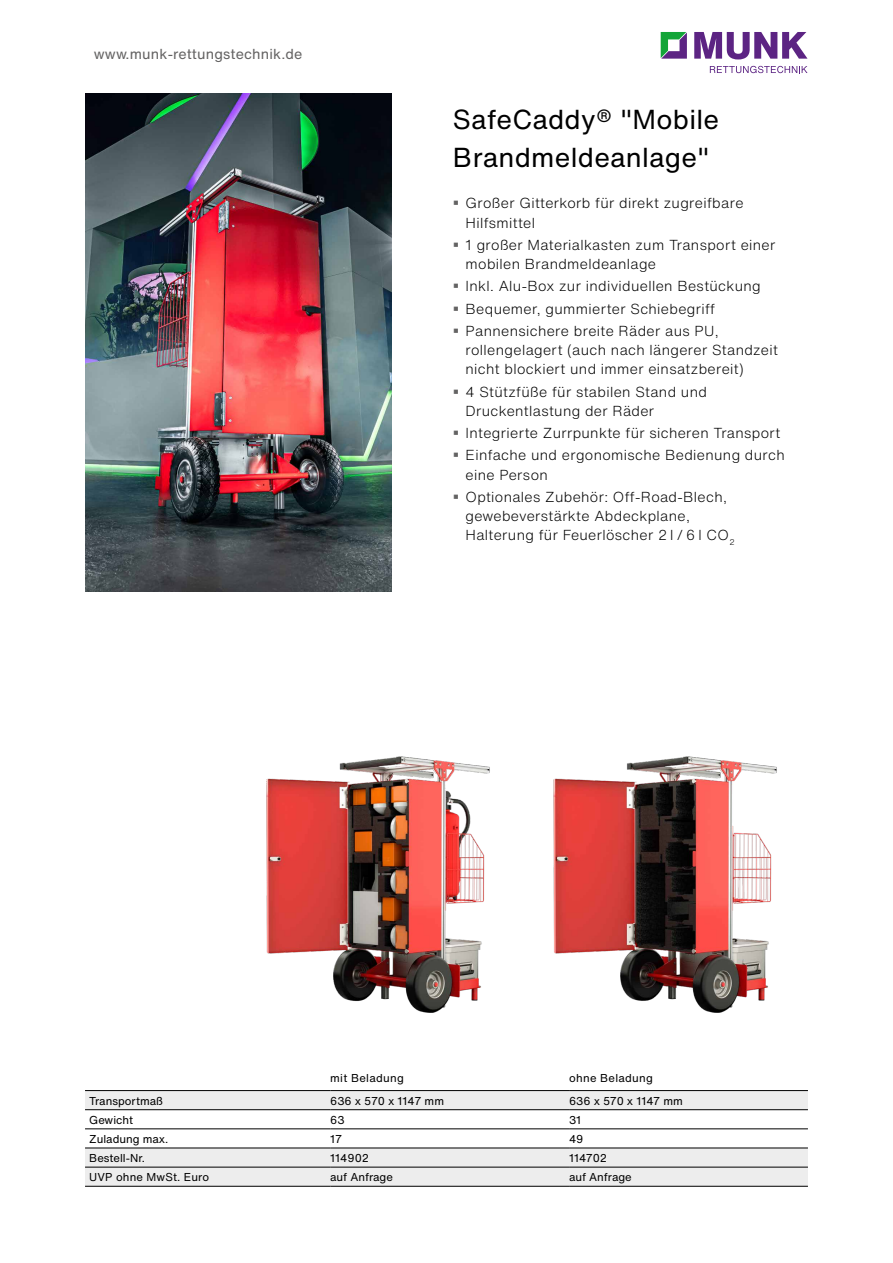
<style>
.page{position:relative;width:893px;height:1263px;background:#fff}
.page>*{position:absolute;margin:0;border:0;box-sizing:border-box;transform-origin:0 0}
.t1{font:27px/38.2px "Helvetica Now Text";letter-spacing:.01em;color:#000}
.t2{font:300 14.25px/19.2px "Helvetica Now Text";letter-spacing:.025em;color:#000}
.t3{font:14.25px "Helvetica Now Text";letter-spacing:.01em;color:#646363}
.t4{font:11.25px "Helvetica Now Text";color:#000}
.t5{font:11.25px "Helvetica Now Text";letter-spacing:.025em;color:#000}
</style>
<div class="page">
<img style="left:85px;top:94px;width:307px;height:497px">
<svg style="left:85px;top:1091px;width:723px;height:95px;fill:#ededed"></svg>
<hr style="left:85px;top:1090px;width:245px;height:1px;background:#000">
<hr style="left:330px;top:1090px;width:239px;height:1px;background:#000">
<hr style="left:569px;top:1090px;width:239px;height:1px;background:#000">
<hr style="left:85px;top:1109px;width:245px;height:1px;background:#000">
<hr style="left:330px;top:1109px;width:239px;height:1px;background:#000">
<hr style="left:569px;top:1109px;width:239px;height:1px;background:#000">
<hr style="left:85px;top:1128px;width:245px;height:1px;background:#000">
<hr style="left:330px;top:1128px;width:239px;height:1px;background:#000">
<hr style="left:569px;top:1128px;width:239px;height:1px;background:#000">
<hr style="left:85px;top:1148px;width:245px;height:1px;background:#000">
<hr style="left:330px;top:1148px;width:239px;height:1px;background:#000">
<hr style="left:569px;top:1148px;width:239px;height:1px;background:#000">
<hr style="left:85px;top:1167px;width:245px;height:1px;background:#000">
<hr style="left:330px;top:1167px;width:239px;height:1px;background:#000">
<hr style="left:569px;top:1167px;width:239px;height:1px;background:#000">
<hr style="left:85px;top:1186px;width:245px;height:1px;background:#000">
<hr style="left:330px;top:1186px;width:239px;height:1px;background:#000">
<hr style="left:569px;top:1186px;width:239px;height:1px;background:#000">
<img style="left:553px;top:757px;width:224px;height:255px">
<img style="left:266px;top:757px;width:224px;height:255px">
<svg style="left:661px;top:32px;width:26px;height:27px"></svg>
<svg style="left:694px;top:32px;width:113px;height:27px"></svg>
<svg style="left:710px;top:66px;width:97px;height:7px"></svg>
<p class="t3" style="left:94px;top:43px;width:210px">www.munk-rettungstechnik.de</p>
<h1 class="t1" style="left:453px;top:99px;width:268px">SafeCaddy® "Mobile<br>Brandmeldeanlage"</h1>
<p class="t2" style="left:466px;top:193px;width:279px">Großer Gitterkorb für direkt zugreifbare<br>Hilfsmittel</p>
<p class="t2" style="left:466px;top:235px;width:311px">1 großer Materialkasten zum Transport einer mobilen Brandmeldeanlage</p>
<p class="t2" style="left:466px;top:275px;width:297px;line-height:22.4px">Inkl. Alu-Box zur individuellen Bestückung<br>Bequemer, gummierter Schiebegriff<br>Pannensichere breite Räder aus PU,</p>
<p class="t2" style="left:466px;top:340px;width:314px">rollengelagert (auch nach längerer Standzeit nicht blockiert und immer einsatzbereit)</p>
<p class="t2" style="left:466px;top:381px;width:243px">4 Stützfüße für stabilen Stand und<br>Druckentlastung der Räder</p>
<p class="t2" style="left:465px;top:421px;width:321px;line-height:22.4px">Integrierte Zurrpunkte für sicheren Transport<br>Einfache und ergonomische Bedienung durch</p>
<p class="t2" style="left:465px;top:463px;width:263px;line-height:22.4px">eine Person<br>Optionales Zubehör: Off-Road-Blech,</p>
<p class="t2" style="left:465px;top:506px;width:271px">gewebeverstärkte Abdeckplane,<br>Halterung für Feuerlöscher 2 l / 6 l CO<sub>2</sub></p>
<p class="t5" style="left:330px;top:1070px;width:75px">mit Beladung</p>
<p class="t5" style="left:569px;top:1070px;width:85px">ohne Beladung</p>
<p class="t4" style="left:89px;top:1092px;width:75px">Transportmaß</p>
<p class="t4" style="left:330px;top:1092px;width:115px">636 x 570 x 1147 mm</p>
<p class="t4" style="left:569px;top:1092px;width:115px">636 x 570 x 1147 mm</p>
<p class="t4" style="left:89px;top:1111px;width:45px">Gewicht</p>
<p class="t4" style="left:330px;top:1111px;width:16px">63</p>
<p class="t4" style="left:569px;top:1111px;width:14px">31</p>
<p class="t4" style="left:89px;top:1130px;width:80px">Zuladung max.</p>
<p class="t4" style="left:330px;top:1130px;width:14px">17</p>
<p class="t4" style="left:569px;top:1130px;width:16px">49</p>
<p class="t4" style="left:89px;top:1149px;width:57px">Bestell-Nr.</p>
<p class="t4" style="left:330px;top:1149px;width:40px">114902</p>
<p class="t4" style="left:569px;top:1149px;width:40px">114702</p>
<p class="t4" style="left:89px;top:1169px;width:122px">UVP ohne MwSt. Euro</p>
<p class="t4" style="left:330px;top:1169px;width:64px">auf Anfrage</p>
<p class="t4" style="left:569px;top:1169px;width:64px">auf Anfrage</p>
</div>
